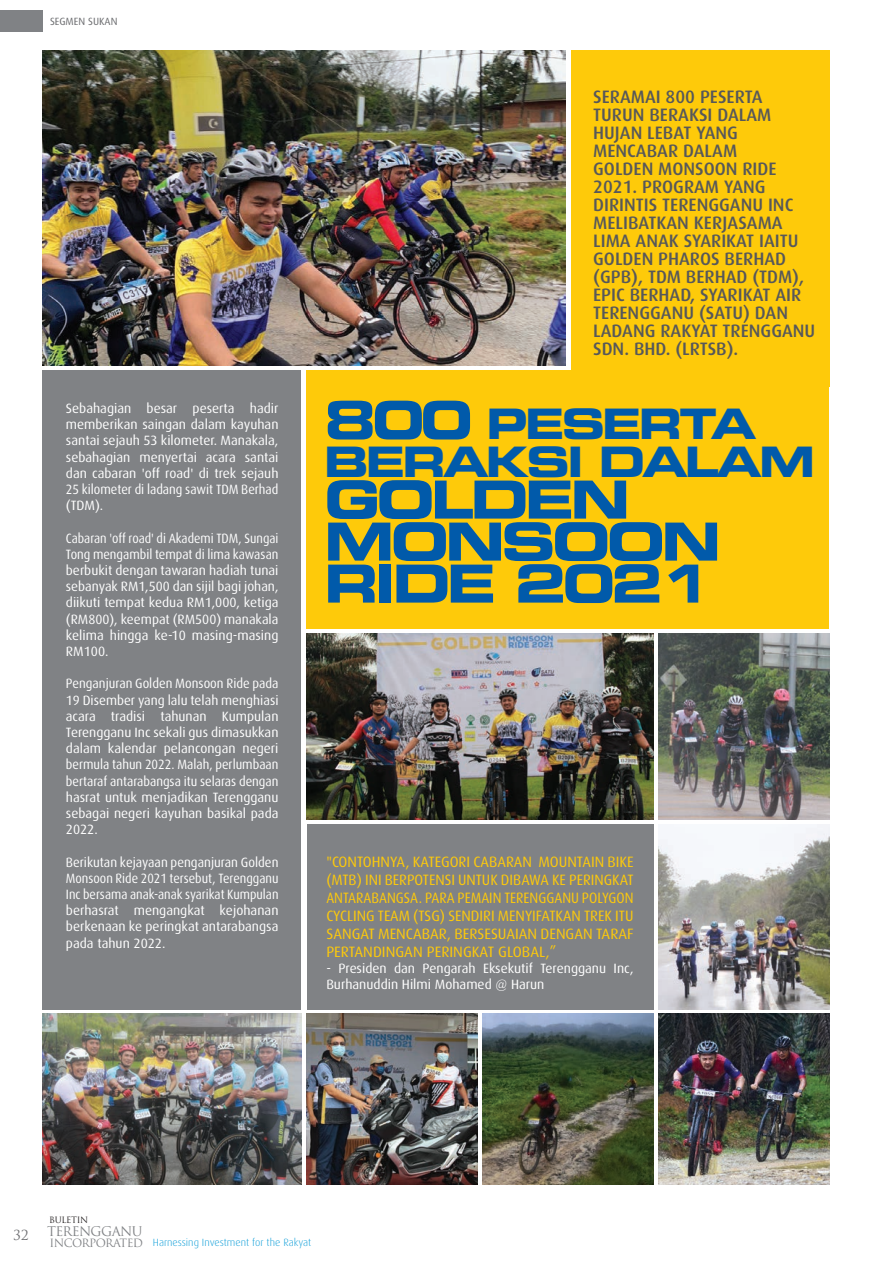
<style>
.page{position:relative;width:893px;height:1263px;background:#fff}
.page>*{position:absolute;margin:0;border:0;box-sizing:border-box;transform-origin:0 0}
.t1{font:52.5px/42px "Eurostile Bold Extended Two";letter-spacing:-.07em;color:#015aaa}
.t2{font:42px/37.5px "Eurostile Bold Extended Two";letter-spacing:-.07em;color:#015aaa}
.t3{font:500 18px/18px "Dax";color:#57585a}
.t4{font:15px/18px "Dax";color:#feca0a;text-align:justify}
.t5{font:13.5px/16.2px "Dax";color:#fff;text-align:justify;scale:.94 1}
.t6{font:13.5px/16.2px "Dax";color:#fff;text-align:justify}
.t7{font:13.5px/16.2px "Dax";color:#fff;text-align:justify;scale:.91 1}
.t8{font:13.5px/16.2px "Dax";color:#fff;text-align:justify;scale:.95 1}
.t9{font:13.5px "Trajan";color:#6c6d70}
.t10{font:12.9px "Trajan";letter-spacing:-.05em;color:#808285}
.t11{font:11.1px "Trajan";letter-spacing:-.05em;color:#808285}
.t12{font:300 10.5px "Dax";color:#119fd9}
.t13{font:10.5px "Dax";color:#6c6d70}
.t14{font:8.55px "Trajan";letter-spacing:-.04em;color:#231f20}
.s1{font-size:52.5px}
</style>
<div class="page">
<img style="left:43px;top:50px;width:522px;height:315px">
<div style="left:43px;top:370px;width:258px;height:640px;background:#808285"></div>
<div style="left:307px;top:370px;width:522px;height:259px;background:#feca0a"></div>
<img style="left:307px;top:634px;width:346px;height:185px">
<img style="left:307px;top:1013px;width:170px;height:171px">
<img style="left:43px;top:1013px;width:259px;height:171px">
<div style="left:307px;top:824px;width:346px;height:186px;background:#808285"></div>
<div style="left:571px;top:50px;width:258px;height:337px;background:#feca0a"></div>
<img style="left:483px;top:1013px;width:170px;height:171px">
<img style="left:658px;top:634px;width:171px;height:185px">
<img style="left:658px;top:1013px;width:171px;height:171px">
<img style="left:658px;top:824px;width:171px;height:186px">
<div style="left:0;top:11px;width:43px;height:21px;background:#808285"></div>
<p class="t13" style="left:50px;top:16px;width:69px">SEGMEN SUKAN</p>
<p class="t3" style="left:593px;top:88px;width:224px">SERAMAI 800 PESERTA<br>TURUN BERAKSI DALAM<br>HUJAN LEBAT YANG<br>MENCABAR DALAM<br>GOLDEN MONSOON RIDE<br>2021. PROGRAM YANG<br>DIRINTIS TERENGGANU INC<br>MELIBATKAN KERJASAMA<br>LIMA ANAK SYARIKAT IAITU<br>GOLDEN PHAROS BERHAD (GPB), TDM BERHAD (TDM),<br>EPIC BERHAD, SYARIKAT AIR<br>TERENGGANU (SATU) DAN<br>LADANG RAKYAT TRENGGANU<br>SDN. BHD. (LRTSB).</p>
<p class="t2" style="left:324px;top:404px;width:492px"><span class="s1">800</span> PESERTA<br>BERAKSI DALAM</p>
<p class="t1" style="left:324px;top:478px;width:398px">GOLDEN<br>MONSOON<br>RIDE 2021</p>
<p class="t6" style="left:66px;top:400px;width:214px">Sebahagian besar peserta hadir memberikan saingan dalam kayuhan santai sejauh 53 kilometer. Manakala, sebahagian menyertai acara santai dan cabaran 'off road' di trek sejauh 25 kilometer di ladang sawit TDM Berhad (TDM).</p>
<p class="t7" style="left:66px;top:530px;width:235px">Cabaran 'off road' di Akademi TDM, Sungai Tong mengambil tempat di lima kawasan berbukit dengan tawaran hadiah tunai sebanyak RM1,500 dan sijil bagi johan, diikuti tempat kedua RM1,000, ketiga (RM800), keempat (RM500) manakala kelima hingga ke-10 masing-masing RM100.</p>
<p class="t5" style="left:66px;top:676px;width:228px">Penganjuran Golden Monsoon Ride pada 19 Disember yang lalu telah menghiasi acara tradisi tahunan Kumpulan Terengganu Inc sekali gus dimasukkan dalam kalendar pelancongan negeri bermula tahun 2022. Malah, perlumbaan bertaraf antarabangsa itu selaras dengan hasrat untuk menjadikan Terengganu sebagai negeri kayuhan basikal pada 2022.</p>
<p class="t8" style="left:66px;top:854px;width:225px">Berikutan kejayaan penganjuran Golden Monsoon Ride 2021 tersebut, Terengganu Inc bersama anak-anak syarikat Kumpulan berhasrat mengangkat kejohanan berkenaan ke peringkat antarabangsa pada tahun 2022.</p>
<p class="t4" style="left:326px;top:852px;width:309px">"CONTOHNYA, KATEGORI CABARAN MOUNTAIN BIKE (MTB) INI BERPOTENSI UNTUK DIBAWA KE PERINGKAT ANTARABANGSA. PARA PEMAIN TERENGGANU POLYGON CYCLING TEAM (TSG) SENDIRI MENYIFATKAN TREK ITU SANGAT MENCABAR, BERSESUAIAN DENGAN TARAF PERTANDINGAN PERINGKAT GLOBAL,”</p>
<p class="t6" style="left:326px;top:960px;width:309px">- Presiden dan Pengarah Eksekutif Terengganu Inc,<br>Burhanuddin Hilmi Mohamed @ Harun</p>
<p class="t9" style="left:13px;top:1227px;width:17px">32</p>
<p class="t14" style="left:49px;top:1215px;width:41px">BULETIN</p>
<p class="t10" style="left:47px;top:1224px;width:97px">TERENGGANU</p>
<p class="t11" style="left:49px;top:1236px;width:95px">INCORPORATED</p>
<p class="t12" style="left:153px;top:1236px;width:160px">Harnessing Investment for the Rakyat</p>
</div>
